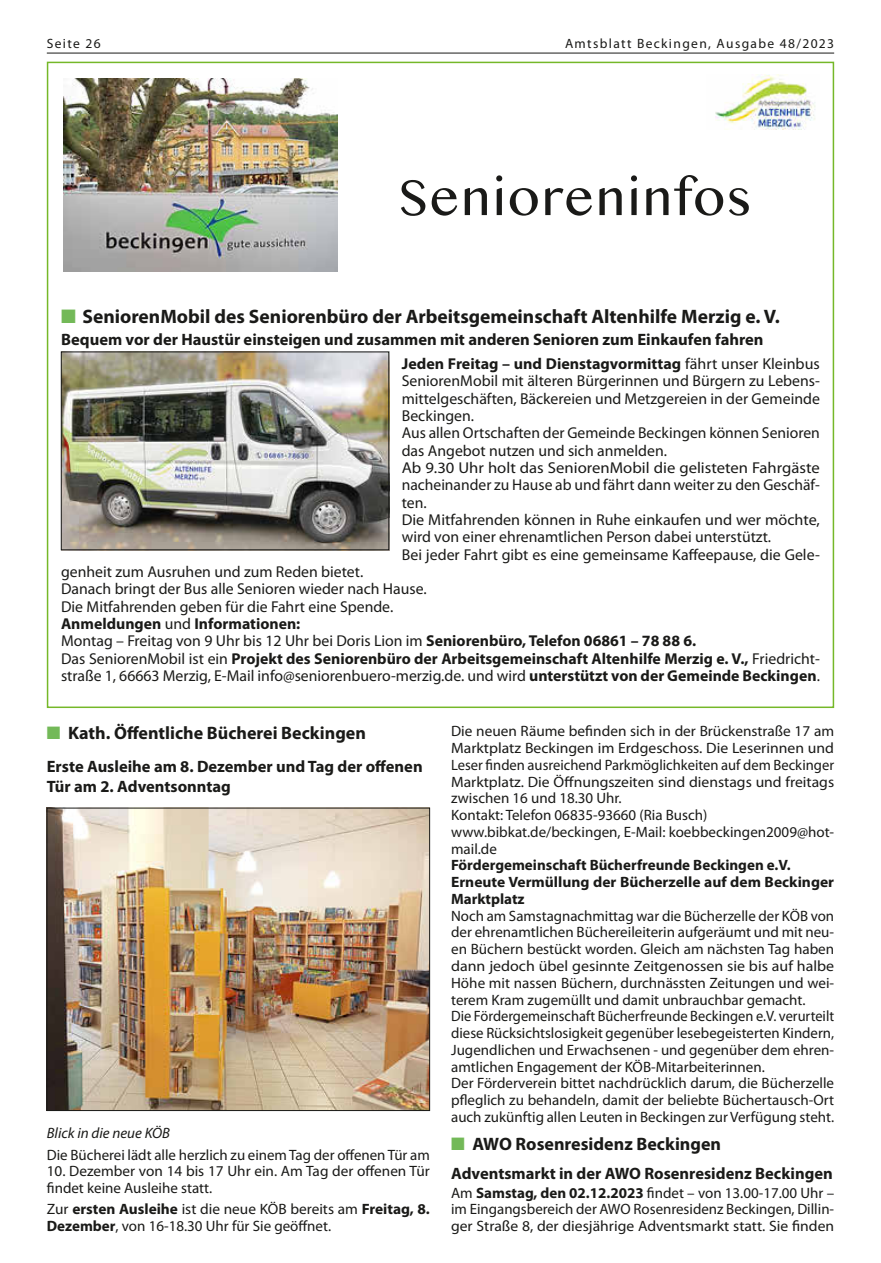
<style>
.page{position:relative;width:881px;height:1263px;background:#fff}
.page>*{position:absolute;margin:0;border:0;box-sizing:border-box;transform-origin:0 0}
.t1{font:52.95px "Myanmar MN";color:#1a1a18}
.t2{font:700 19.5px "Myriad Pro";color:#1a1a18}
.t3{font:700 18px "Myriad Pro";color:#1a1a18}
.t4{font:700 16.5px/19.8px "Myriad Pro";color:#1a1a18}
.t5{font:15.75px/17.2px "Myriad Pro";color:#1a1a18}
.t6{font:15px/16.8px "Myriad Pro";color:#1a1a18}
.t7{font:700 15px/16.8px "Myriad Pro";color:#1a1a18}
.t8{font:italic 15px "Myriad Pro";color:#1a1a18}
.t9{font:13.5px "Myriad Pro";letter-spacing:.1em;color:#1a1a18}
.s1{color:#73b958}
.s2{font-weight:700}
</style>
<div class="page">
<hr style="left:47px;top:53px;width:786px;height:1px;background:#1a1a18">
<div style="left:47px;top:62px;width:786px;height:646px;background:#fff;border:2px solid #75b828"></div>
<img style="left:64px;top:78px;width:273px;height:193px">
<img style="left:715px;top:75px;width:101px;height:54px">
<img style="left:63px;top:354px;width:324px;height:194px">
<div style="left:61px;top:352px;width:328px;height:198px;border:1px solid #1a1a18"></div>
<img style="left:49px;top:810px;width:378px;height:299px">
<div style="left:47px;top:808px;width:382px;height:303px;border:1px solid #1a1a18"></div>
<p class="t9" style="left:47px;top:35px;width:55px">Seite 26</p>
<p class="t9" style="left:564px;top:35px;width:270px">Amtsblatt Beckingen, Ausgabe 48/2023</p>
<h1 class="t1" style="left:397px;top:166px;width:355px">Senioreninfos</h1>
<h2 class="t2" style="left:61px;top:303px;width:718px"><span class="s1">■</span> SeniorenMobil des Seniorenbüro der Arbeitsgemeinschaft Altenhilfe Merzig e. V.</h2>
<p class="t4" style="left:61px;top:329px;width:703px">Bequem vor der Haustür einsteigen und zusammen mit anderen Senioren zum Einkaufen fahren</p>
<p class="t5" style="left:401px;top:355px;width:419px"><span class="s2">Jeden Freitag – und Dienstagvormittag</span> fährt unser Kleinbus SeniorenMobil mit älteren Bürgerinnen und Bürgern zu Lebens&shy;mittelgeschäften, Bäckereien und Metzgereien in der Gemeinde Beckingen.<br>Aus allen Ortschaften der Gemeinde Beckingen können Senioren das Angebot nutzen und sich anmelden.<br>Ab 9.30 Uhr holt das SeniorenMobil die gelisteten Fahrgäste nacheinander zu Hause ab und fährt dann weiter zu den Geschäf&shy;ten.<br>Die Mitfahrenden können in Ruhe einkaufen und wer möchte, wird von einer ehrenamtlichen Person dabei unterstützt.<br>Bei jeder Fahrt gibt es eine gemeinsame Kaffeepause, die Gele-</p>
<p class="t5" style="left:61px;top:563px;width:760px">genheit zum Ausruhen und zum Reden bietet.<br>Danach bringt der Bus alle Senioren wieder nach Hause.<br>Die Mitfahrenden geben für die Fahrt eine Spende.<br><span class="s2">Anmeldungen</span> und <span class="s2">Informationen:<br></span>Montag – Freitag von 9 Uhr bis 12 Uhr bei Doris Lion im <span class="s2">Seniorenbüro, Telefon 06861 – 78 88 6.<br></span>Das SeniorenMobil ist ein <span class="s2">Projekt des Seniorenbüro der Arbeitsgemeinschaft Altenhilfe Merzig e. V.,</span> Friedricht&shy;straße 1, 66663 Merzig, E-Mail info@seniorenbuero-merzig.de. und wird <span class="s2">unterstützt von der Gemeinde Beckingen</span>.</p>
<p class="t3" style="left:47px;top:721px;width:320px"><span class="s1">■</span> Kath. Öffentliche Bücherei Beckingen</p>
<p class="t4" style="left:47px;top:756px;width:377px">Erste Ausleihe am 8. Dezember und Tag der offenen<br>Tür am 2. Adventsonntag</p>
<p class="t6" style="left:451px;top:723px;width:384px">Die neuen Räume befinden sich in der Brückenstraße 17 am Marktplatz Beckingen im Erdgeschoss. Die Leserinnen und Leser finden ausreichend Parkmöglichkeiten auf dem Beckinger Marktplatz. Die Öffnungszeiten sind dienstags und freitags zwischen 16 und 18.30 Uhr.<br>Kontakt: Telefon 06835-93660 (Ria Busch) www.bibkat.de/beckingen, E-Mail: koebbeckingen2009@hot&shy;mail.de</p>
<p class="t7" style="left:451px;top:856px;width:384px">Fördergemeinschaft Bücherfreunde Beckingen e.V.<br>Erneute Vermüllung der Bücherzelle auf dem Beckinger<br>Marktplatz</p>
<p class="t6" style="left:451px;top:907px;width:384px">Noch am Samstagnachmittag war die Bücherzelle der KÖB von der ehrenamtlichen Büchereileiterin aufgeräumt und mit neu&shy;en Büchern bestückt worden. Gleich am nächsten Tag haben dann jedoch übel gesinnte Zeitgenossen sie bis auf halbe Höhe mit nassen Büchern, durchnässten Zeitungen und wei&shy;terem Kram zugemüllt und damit unbrauchbar gemacht.<br>Die Fördergemeinschaft Bücherfreunde Beckingen e.V. verurteilt diese Rücksichtslosigkeit gegenüber lesebegeisterten Kindern, Jugendlichen und Erwachsenen - und gegenüber dem ehren&shy;amtlichen Engagement der KÖB-Mitarbeiterinnen.<br>Der Förderverein bittet nachdrücklich darum, die Bücherzelle pfleglich zu behandeln, damit der beliebte Büchertausch-Ort auch zukünftig allen Leuten in Beckingen zur Verfügung steht.</p>
<p class="t3" style="left:451px;top:1132px;width:271px"><span class="s1">■</span> AWO Rosenresidenz Beckingen</p>
<p class="t4" style="left:451px;top:1163px;width:383px">Adventsmarkt in der AWO Rosenresidenz Beckingen</p>
<p class="t6" style="left:451px;top:1184px;width:384px;text-align:justify">Am <span class="s2">Samstag, den 02.12.2023</span> findet – von 13.00-17.00 Uhr – im Eingangsbereich der AWO Rosenresidenz Beckingen, Dillin&shy;ger Straße 8, der diesjährige Adventsmarkt statt. Sie finden</p>
<p class="t8" style="left:47px;top:1124px;width:125px">Blick in die neue KÖB</p>
<p class="t6" style="left:47px;top:1146px;width:384px">Die Bücherei lädt alle herzlich zu einem Tag der offenen Tür am</p>
<p class="t6" style="left:47px;top:1163px;width:384px">10. Dezember von 14 bis 17 Uhr ein. Am Tag der offenen Tür findet keine Ausleihe statt.</p>
<p class="t6" style="left:47px;top:1201px;width:383px">Zur <span class="s2">ersten Ausleihe</span> ist die neue KÖB bereits am <span class="s2">Freitag, 8.<br>Dezember</span>, von 16-18.30 Uhr für Sie geöffnet.</p>
</div>
